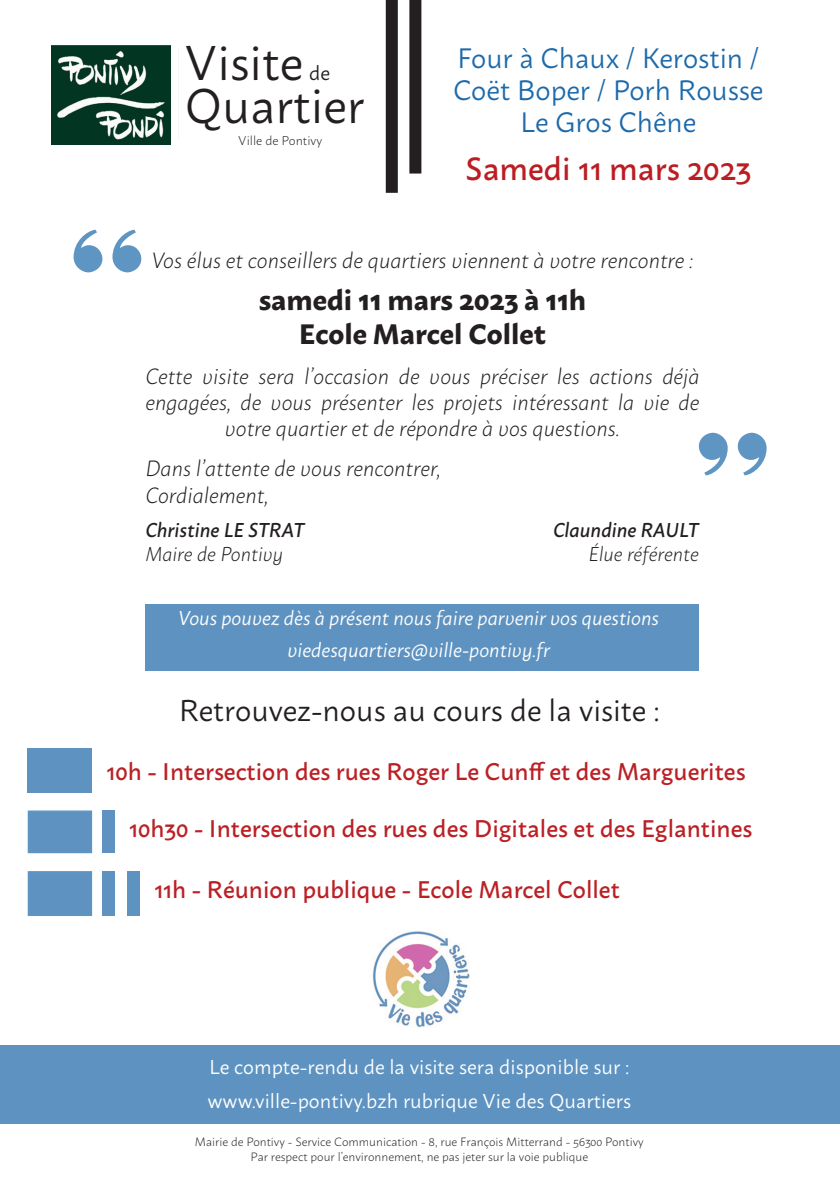
<style>
.page{position:relative;width:840px;height:1191px;background:#fff}
.page>*{position:absolute;margin:0;border:0;box-sizing:border-box;transform-origin:0 0}
.t1{font:48.6px/42.8px "Macho";color:#231f20}
.t2{font:500 32px "Macho";color:#bb1d22}
.t3{font:30px "Macho";color:#231f20}
.t4{font:28px/32px "Macho";color:#1d6aab;text-align:center}
.t5{font:700 28px "Macho";color:#231f20}
.t6{font:500 24px "Macho";color:#bb2025}
.t7{font:italic 300 22px/26.4px "Macho";color:#231f20;text-align:center}
.t8{font:20px "Macho";color:#fff}
.t9{font:italic 20px "Macho";color:#fff}
.t10{font:italic 500 20px/24px "Macho";color:#231f20;text-align:right}
.t11{font:italic 300 20px "Macho";color:#231f20}
.t12{font:20px "Macho";color:#231f20}
.t13{font:300 12.6px "Macho";color:#231f20}
.t14{font:300 12px "Macho";color:#231f20}
.s1{font-weight:300}
</style>
<div class="page">
<div style="left:385px;top:0;width:12px;height:193px;background:#231f20"></div>
<div style="left:409px;top:0;width:12px;height:173px;background:#231f20"></div>
<svg style="left:73px;top:230px;width:68px;height:42px"></svg>
<svg style="left:698px;top:433px;width:68px;height:42px"></svg>
<div style="left:0;top:1045px;width:839px;height:78px;background:#5e93c1"></div>
<img style="left:372px;top:931px;width:98px;height:97px">
<div style="left:145px;top:604px;width:553px;height:66px;background:#5e93c1"></div>
<img style="left:52px;top:46px;width:118px;height:99px">
<div style="left:28px;top:748px;width:64px;height:45px;background:#5e93c1"></div>
<div style="left:28px;top:810px;width:64px;height:43px;background:#5e93c1"></div>
<div style="left:103px;top:810px;width:12px;height:43px;background:#5e93c1"></div>
<div style="left:28px;top:871px;width:64px;height:45px;background:#5e93c1"></div>
<div style="left:103px;top:871px;width:12px;height:45px;background:#5e93c1"></div>
<div style="left:128px;top:871px;width:12px;height:45px;background:#5e93c1"></div>
<h1 class="t1" style="left:185px;top:36px;width:181px">Visite<br>Quartier</h1>
<p class="t12" style="left:309px;top:55px;width:22px">de</p>
<p class="t13" style="left:238px;top:129px;width:85px">Ville de Pontivy</p>
<p class="t4" style="left:453px;top:39px;width:311px">Four à Chaux / Kerostin /<br>Coët Boper / Porh Rousse<br>Le Gros Chêne</p>
<p class="t2" style="left:465px;top:140px;width:287px">Samedi 11 mars 2023</p>
<p class="t7" style="left:151px;top:245px;width:543px">Vos élus et conseillers de quartiers viennent à votre rencontre :</p>
<p class="t5" style="left:258px;top:275px;width:329px">samedi 11 mars 2023 à 11h</p>
<p class="t5" style="left:299px;top:308px;width:248px">Ecole Marcel Collet</p>
<p class="t7" style="left:145px;top:361px;width:555px">Cette visite sera l’occasion de vous préciser les actions déjà engagées, de vous présenter les projets intéressant la vie de votre quartier et de répondre à vos questions.</p>
<p class="t7" style="left:145px;top:454px;width:297px">Dans l’attente de vous rencontrer,</p>
<p class="t7" style="left:145px;top:480px;width:125px">Cordialement,</p>
<p class="t10" style="left:145px;top:516px;width:160px">Christine LE STRAT</p>
<p class="t11" style="left:145px;top:537px;width:139px">Maire de Pontivy</p>
<p class="t10" style="left:553px;top:516px;width:147px">Claundine RAULT<br><span class="s1">Élue référente</span></p>
<p class="t9" style="left:178px;top:601px;width:482px">Vous pouvez dès à présent nous faire parvenir vos questions</p>
<p class="t9" style="left:287px;top:633px;width:264px">viedesquartiers@ville-pontivy.fr</p>
<p class="t3" style="left:179px;top:684px;width:482px">Retrouvez-nous au cours de la visite :</p>
<p class="t6" style="left:106px;top:750px;width:640px">10h - Intersection des rues Roger Le Cunff et des Marguerites</p>
<p class="t6" style="left:129px;top:807px;width:624px">10h30 - Intersection des rues des Digitales et des Eglantines</p>
<p class="t6" style="left:154px;top:868px;width:466px">11h - Réunion publique - Ecole Marcel Collet</p>
<p class="t8" style="left:209px;top:1049px;width:421px">Le compte-rendu de la visite sera disponible sur :</p>
<p class="t8" style="left:207px;top:1083px;width:425px">www.ville-pontivy.bzh rubrique Vie des Quartiers</p>
<p class="t14" style="left:195px;top:1131px;width:450px">Mairie de Pontivy - Service Communication - 8, rue François Mitterrand - 56300 Pontivy</p>
<p class="t14" style="left:250px;top:1146px;width:339px">Par respect pour l’environnement, ne pas jeter sur la voie publique</p>
</div>
